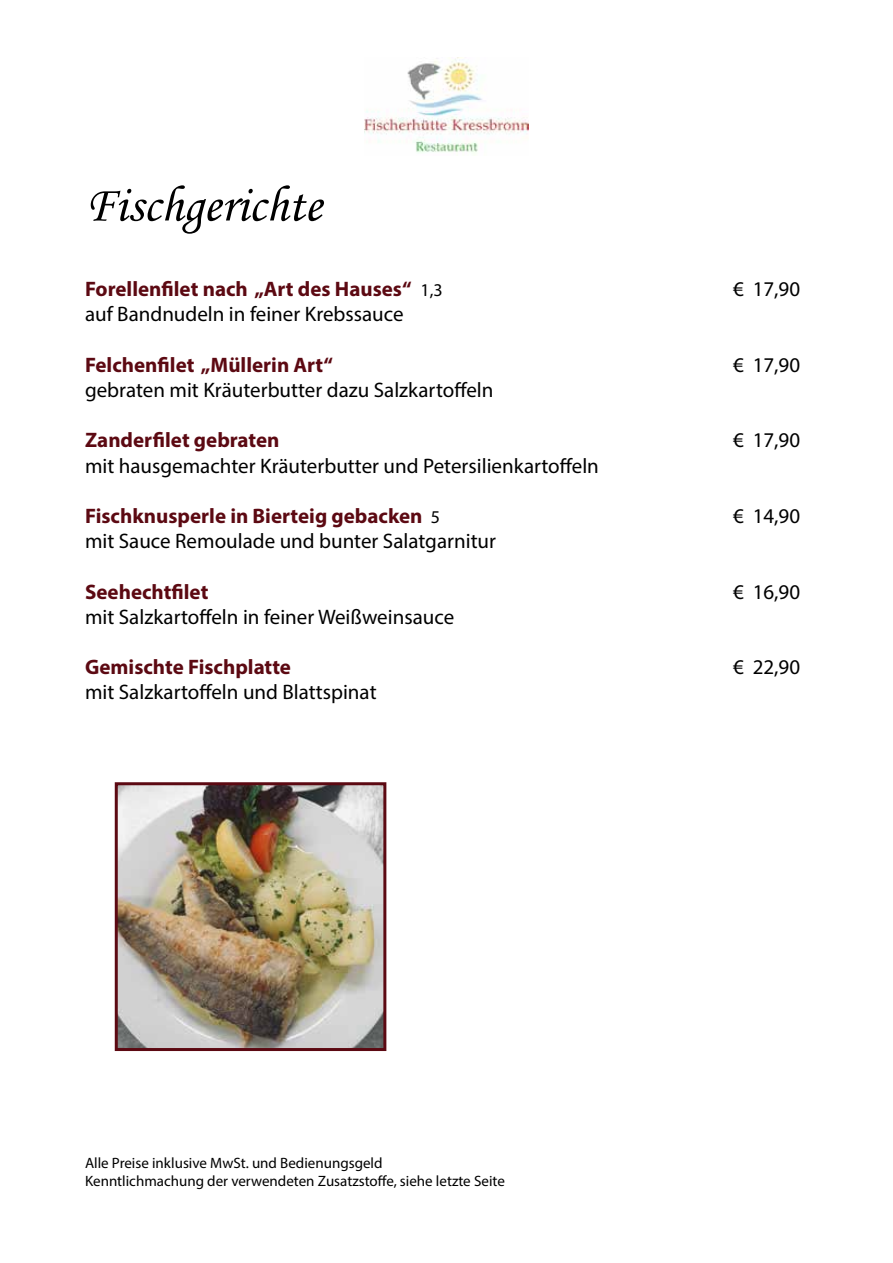
<style>
.page{position:relative;width:893px;height:1263px;background:#fff}
.page>*{position:absolute;margin:0;border:0;box-sizing:border-box;transform-origin:0 0}
.t1{font:51px "Monotype Corsiva";color:#000}
.t2{font:21px "Myriad Pro";color:#000}
.t3{font:700 21px "Myriad Pro";color:#5c0912}
.t4{font:15px/18px "Myriad Pro";color:#000}
.s1{font-weight:400;font-size:18px;color:#000}
</style>
<div class="page">
<img style="left:365px;top:57px;width:163px;height:96px">
<img style="left:119px;top:786px;width:263px;height:261px">
<div style="left:115px;top:782px;width:271px;height:269px;border:3px solid #5c0912"></div>
<h1 class="t1" style="left:85px;top:174px;width:238px">Fischgerichte</h1>
<p class="t3" style="left:85px;top:275px;width:359px">Forellenfilet nach „Art des Hauses“ <span class="s1">1,3</span></p>
<p class="t2" style="left:733px;top:276px;width:69px">€ 17,90</p>
<p class="t2" style="left:85px;top:301px;width:320px">auf Bandnudeln in feiner Krebssauce</p>
<p class="t3" style="left:85px;top:351px;width:249px">Felchenfilet „Müllerin Art“</p>
<p class="t2" style="left:733px;top:352px;width:69px">€ 17,90</p>
<p class="t2" style="left:85px;top:377px;width:410px">gebraten mit Kräuterbutter dazu Salzkartoffeln</p>
<p class="t3" style="left:85px;top:427px;width:196px">Zanderfilet gebraten</p>
<p class="t2" style="left:733px;top:427px;width:69px">€ 17,90</p>
<p class="t2" style="left:85px;top:452px;width:515px">mit hausgemachter Kräuterbutter und Petersilienkartoffeln</p>
<p class="t3" style="left:85px;top:502px;width:356px">Fischknusperle in Bierteig gebacken <span class="s1">5</span></p>
<p class="t2" style="left:733px;top:503px;width:69px">€ 14,90</p>
<p class="t2" style="left:85px;top:528px;width:413px">mit Sauce Remoulade und bunter Salatgarnitur</p>
<p class="t3" style="left:85px;top:578px;width:125px">Seehechtfilet</p>
<p class="t2" style="left:733px;top:578px;width:69px">€ 16,90</p>
<p class="t2" style="left:85px;top:604px;width:371px">mit Salzkartoffeln in feiner Weißweinsauce</p>
<p class="t3" style="left:85px;top:653px;width:207px">Gemischte Fischplatte</p>
<p class="t2" style="left:733px;top:654px;width:69px">€ 22,90</p>
<p class="t2" style="left:85px;top:679px;width:293px">mit Salzkartoffeln und Blattspinat</p>
<p class="t4" style="left:85px;top:1154px;width:421px">Alle Preise inklusive MwSt. und Bedienungsgeld<br>Kenntlichmachung der verwendeten Zusatzstoffe, siehe letzte Seite</p>
</div>
